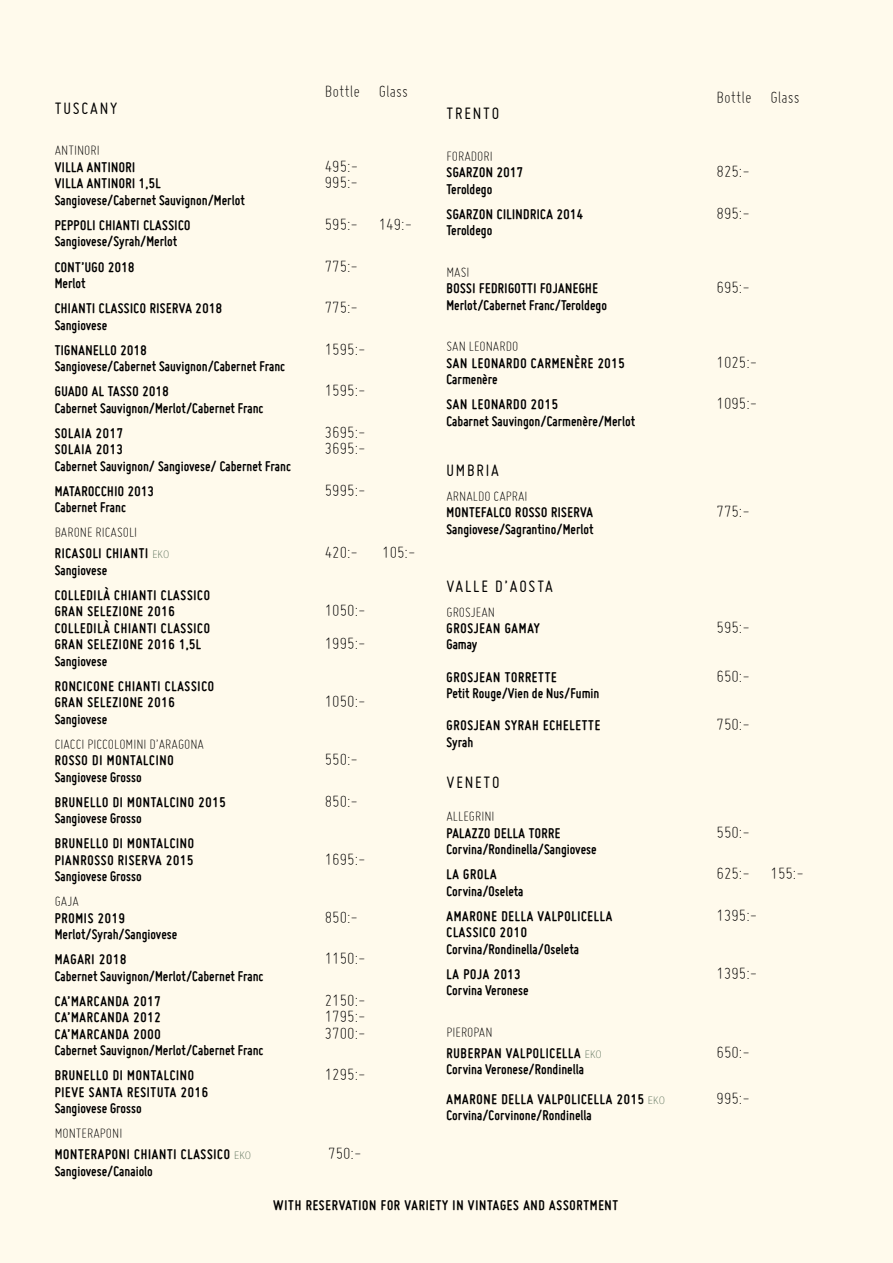
<style>
.page{position:relative;width:893px;height:1263px;background:#fffaec}
.page>*{position:absolute;margin:0;border:0;box-sizing:border-box;transform-origin:0 0}
.t1{font:300 18px "Miso";color:#000}
.t2{font:18px "Miso";letter-spacing:.1em;color:#000}
.t3{font:700 15px/25px "Miso";color:#000}
.t4{font:700 15px/25px "Miso";letter-spacing:.05em;color:#000}
.t5{font:700 15px/25px "Miso";letter-spacing:.03em;color:#000}
.t6{font:300 15px "Miso";color:#000}
.s1{font-weight:300}
.s2{font-family:"Helvetica Neue LT Std";font-weight:100;font-stretch:condensed;font-size:10.5px;color:#536a53}
</style>
<div class="page">
<p class="t1" style="left:325px;top:82px;width:85px">Bottle Glass</p>
<p class="t2" style="left:55px;top:98px;width:64px">TUSCANY</p>
<p class="t6" style="left:55px;top:142px;width:47px">ANTINORI</p>
<p class="t5" style="left:55px;top:154px;width:82px">VILLA ANTINORI</p>
<p class="t1" style="left:325px;top:156px;width:35px">495:-</p>
<p class="t5" style="left:55px;top:171px;width:108px">VILLA ANTINORI 1,5L</p>
<p class="t1" style="left:325px;top:173px;width:35px">995:-</p>
<p class="t3" style="left:55px;top:187px;width:192px">Sangiovese/Cabernet Sauvignon/Merlot<br>PEPPOLI CHIANTI CLASSICO</p>
<p class="t1" style="left:325px;top:214px;width:89px">595:- 149:-</p>
<p class="t3" style="left:55px;top:229px;width:124px">Sangiovese/Syrah/Merlot<br>CONT’UGO 2018</p>
<p class="t5" style="left:55px;top:270px;width:169px">Merlot<br>CHIANTI CLASSICO RISERVA 2018</p>
<p class="t5" style="left:55px;top:312px;width:94px">Sangiovese<br>TIGNANELLO 2018</p>
<p class="t3" style="left:55px;top:353px;width:232px">Sangiovese/Cabernet Sauvignon/Cabernet Franc<br>GUADO AL TASSO 2018</p>
<p class="t3" style="left:55px;top:395px;width:210px">Cabernet Sauvignon/Merlot/Cabernet Franc<br>SOLAIA 2017</p>
<p class="t1" style="left:325px;top:256px;width:35px">775:-</p>
<p class="t1" style="left:325px;top:297px;width:35px">775:-</p>
<p class="t1" style="left:325px;top:339px;width:42px">1595:-</p>
<p class="t1" style="left:325px;top:380px;width:42px">1595:-</p>
<p class="t1" style="left:325px;top:422px;width:42px">3695:-</p>
<p class="t4" style="left:55px;top:436px;width:70px">SOLAIA 2013</p>
<p class="t1" style="left:325px;top:438px;width:42px">3695:-</p>
<p class="t3" style="left:55px;top:453px;width:238px">Cabernet Sauvignon/ Sangiovese/ Cabernet Franc<br>MATAROCCHIO 2013</p>
<p class="t1" style="left:325px;top:480px;width:42px">5995:-</p>
<p class="t3" style="left:55px;top:494px;width:73px">Cabernet Franc</p>
<p class="t4" style="left:55px;top:522px;width:116px;line-height:21px"><span class="s1">BARONE RICASOLI<br></span>RICASOLI CHIANTI <span class="s2">EKO</span></p>
<p class="t1" style="left:325px;top:542px;width:35px">420:-</p>
<p class="t1" style="left:382px;top:542px;width:35px">105:-</p>
<p class="t4" style="left:55px;top:557px;width:157px">Sangiovese<br>COLLEDILÀ CHIANTI CLASSICO</p>
<p class="t4" style="left:55px;top:599px;width:122px">GRAN SELEZIONE 2016</p>
<p class="t1" style="left:325px;top:600px;width:42px">1050:-</p>
<p class="t4" style="left:55px;top:619px;width:157px;line-height:16.5px">COLLEDILÀ CHIANTI CLASSICO<br>GRAN SELEZIONE 2016 1,5L</p>
<p class="t1" style="left:325px;top:633px;width:42px">1995:-</p>
<p class="t4" style="left:55px;top:648px;width:161px">Sangiovese<br>RONCICONE CHIANTI CLASSICO</p>
<p class="t4" style="left:55px;top:690px;width:122px">GRAN SELEZIONE 2016</p>
<p class="t1" style="left:325px;top:691px;width:42px">1050:-</p>
<p class="t3" style="left:55px;top:706px;width:54px">Sangiovese</p>
<p class="t6" style="left:55px;top:736px;width:151px">CIACCI PICCOLOMINI D’ARAGONA</p>
<p class="t4" style="left:55px;top:748px;width:120px">ROSSO DI MONTALCINO</p>
<p class="t1" style="left:325px;top:749px;width:35px">550:-</p>
<p class="t4" style="left:55px;top:764px;width:173px">Sangiovese Grosso<br>BRUNELLO DI MONTALCINO 2015</p>
<p class="t1" style="left:325px;top:791px;width:35px">850:-</p>
<p class="t4" style="left:55px;top:806px;width:141px">Sangiovese Grosso<br>BRUNELLO DI MONTALCINO</p>
<p class="t4" style="left:55px;top:847px;width:140px">PIANROSSO RISERVA 2015</p>
<p class="t1" style="left:325px;top:849px;width:42px">1695:-</p>
<p class="t3" style="left:55px;top:864px;width:89px">Sangiovese Grosso</p>
<p class="t6" style="left:55px;top:893px;width:26px">GAJA</p>
<p class="t4" style="left:55px;top:905px;width:72px">PROMIS 2019</p>
<p class="t1" style="left:325px;top:907px;width:35px">850:-</p>
<p class="t3" style="left:55px;top:922px;width:124px">Merlot/Syrah/Sangiovese<br>MAGARI 2018</p>
<p class="t1" style="left:325px;top:948px;width:42px">1150:-</p>
<p class="t3" style="left:55px;top:963px;width:210px">Cabernet Sauvignon/Merlot/Cabernet Franc<br>CA’MARCANDA 2017</p>
<p class="t1" style="left:325px;top:990px;width:42px">2150:-</p>
<p class="t4" style="left:55px;top:1005px;width:107px">CA’MARCANDA 2012</p>
<p class="t1" style="left:325px;top:1006px;width:42px">1795:-</p>
<p class="t4" style="left:55px;top:1021px;width:107px">CA’MARCANDA 2000</p>
<p class="t1" style="left:325px;top:1023px;width:42px">3700:-</p>
<p class="t3" style="left:55px;top:1038px;width:210px">Cabernet Sauvignon/Merlot/Cabernet Franc<br>BRUNELLO DI MONTALCINO</p>
<p class="t1" style="left:325px;top:1064px;width:42px">1295:-</p>
<p class="t5" style="left:55px;top:1083px;width:155px;line-height:16.5px">PIEVE SANTA RESITUTA 2016<br>Sangiovese Grosso</p>
<p class="t4" style="left:55px;top:1123px;width:198px;line-height:21px"><span class="s1">MONTERAPONI<br></span>MONTERAPONI CHIANTI CLASSICO <span class="s2">EKO</span></p>
<p class="t3" style="left:55px;top:1158px;width:100px">Sangiovese/Canaiolo</p>
<p class="t1" style="left:328px;top:1143px;width:35px">750:-</p>
<p class="t1" style="left:716px;top:87px;width:85px">Bottle Glass</p>
<p class="t2" style="left:446px;top:104px;width:54px">TRENTO</p>
<p class="t6" style="left:446px;top:148px;width:48px">FORADORI</p>
<p class="t5" style="left:446px;top:160px;width:78px">SGARZON 2017</p>
<p class="t1" style="left:716px;top:162px;width:35px">825:-</p>
<p class="t5" style="left:446px;top:176px;width:138px">Teroldego<br>SGARZON CILINDRICA 2014</p>
<p class="t1" style="left:716px;top:203px;width:35px">895:-</p>
<p class="t3" style="left:446px;top:218px;width:47px">Teroldego</p>
<p class="t6" style="left:446px;top:264px;width:25px">MASI</p>
<p class="t5" style="left:446px;top:276px;width:153px">BOSSI FEDRIGOTTI FOJANEGHE</p>
<p class="t1" style="left:716px;top:278px;width:35px">695:-</p>
<p class="t3" style="left:446px;top:292px;width:162px">Merlot/Cabernet Franc/Teroldego</p>
<p class="t6" style="left:446px;top:338px;width:73px">SAN LEONARDO</p>
<p class="t4" style="left:446px;top:350px;width:180px">SAN LEONARDO CARMENÈRE 2015</p>
<p class="t1" style="left:716px;top:352px;width:42px">1025:-</p>
<p class="t4" style="left:446px;top:367px;width:113px">Carmenère<br>SAN LEONARDO 2015</p>
<p class="t1" style="left:716px;top:394px;width:42px">1095:-</p>
<p class="t3" style="left:446px;top:408px;width:190px">Cabarnet Sauvingon/Carmenère/Merlot</p>
<p class="t2" style="left:446px;top:460px;width:54px">UMBRIA</p>
<p class="t6" style="left:446px;top:488px;width:83px">ARNALDO CAPRAI</p>
<p class="t5" style="left:446px;top:500px;width:148px">MONTEFALCO ROSSO RISERVA</p>
<p class="t1" style="left:716px;top:502px;width:35px">775:-</p>
<p class="t3" style="left:446px;top:516px;width:149px">Sangiovese/Sagrantino/Merlot</p>
<p class="t2" style="left:446px;top:576px;width:108px">VALLE D’AOSTA</p>
<p class="t6" style="left:446px;top:604px;width:50px">GROSJEAN</p>
<p class="t4" style="left:446px;top:615px;width:95px">GROSJEAN GAMAY</p>
<p class="t1" style="left:716px;top:617px;width:35px">595:-</p>
<p class="t4" style="left:446px;top:628px;width:112px;line-height:32.5px">Gamay<br>GROSJEAN TORRETTE</p>
<p class="t1" style="left:716px;top:666px;width:35px">650:-</p>
<p class="t4" style="left:446px;top:677px;width:155px;line-height:32px">Petit Rouge/Vien de Nus/Fumin<br>GROSJEAN SYRAH ECHELETTE</p>
<p class="t1" style="left:716px;top:715px;width:35px">750:-</p>
<p class="t5" style="left:446px;top:729px;width:28px">Syrah</p>
<p class="t2" style="left:446px;top:773px;width:55px">VENETO</p>
<p class="t6" style="left:446px;top:808px;width:50px">ALLEGRINI</p>
<p class="t5" style="left:446px;top:820px;width:115px">PALAZZO DELLA TORRE</p>
<p class="t1" style="left:716px;top:822px;width:35px">550:-</p>
<p class="t3" style="left:446px;top:837px;width:152px">Corvina/Rondinella/Sangiovese<br>LA GROLA</p>
<p class="t1" style="left:716px;top:864px;width:89px">625:- 155:-</p>
<p class="t4" style="left:446px;top:878px;width:167px">Corvina/Oseleta<br>AMARONE DELLA VALPOLICELLA</p>
<p class="t1" style="left:716px;top:905px;width:42px">1395:-</p>
<p class="t3" style="left:446px;top:924px;width:134px;line-height:16.5px">CLASSICO 2010<br>Corvina/Rondinella/Oseleta</p>
<p class="t4" style="left:446px;top:961px;width:76px">LA POJA 2013</p>
<p class="t1" style="left:716px;top:963px;width:42px">1395:-</p>
<p class="t3" style="left:446px;top:978px;width:84px">Corvina Veronese</p>
<p class="t4" style="left:446px;top:1021px;width:157px;line-height:21px"><span class="s1">PIEROPAN<br></span>RUBERPAN VALPOLICELLA <span class="s2">EKO</span></p>
<p class="t1" style="left:716px;top:1042px;width:35px">650:-</p>
<p class="t5" style="left:446px;top:1055px;width:220px;line-height:29.5px">Corvina Veronese/Rondinella<br>AMARONE DELLA VALPOLICELLA 2015 <span class="s2">EKO</span></p>
<p class="t3" style="left:446px;top:1103px;width:147px">Corvina/Corvinone/Rondinella</p>
<p class="t1" style="left:716px;top:1088px;width:35px">995:-</p>
<p class="t4" style="left:273px;top:1192px;width:346px">WITH RESERVATION FOR VARIETY IN VINTAGES AND ASSORTMENT</p>
</div>
